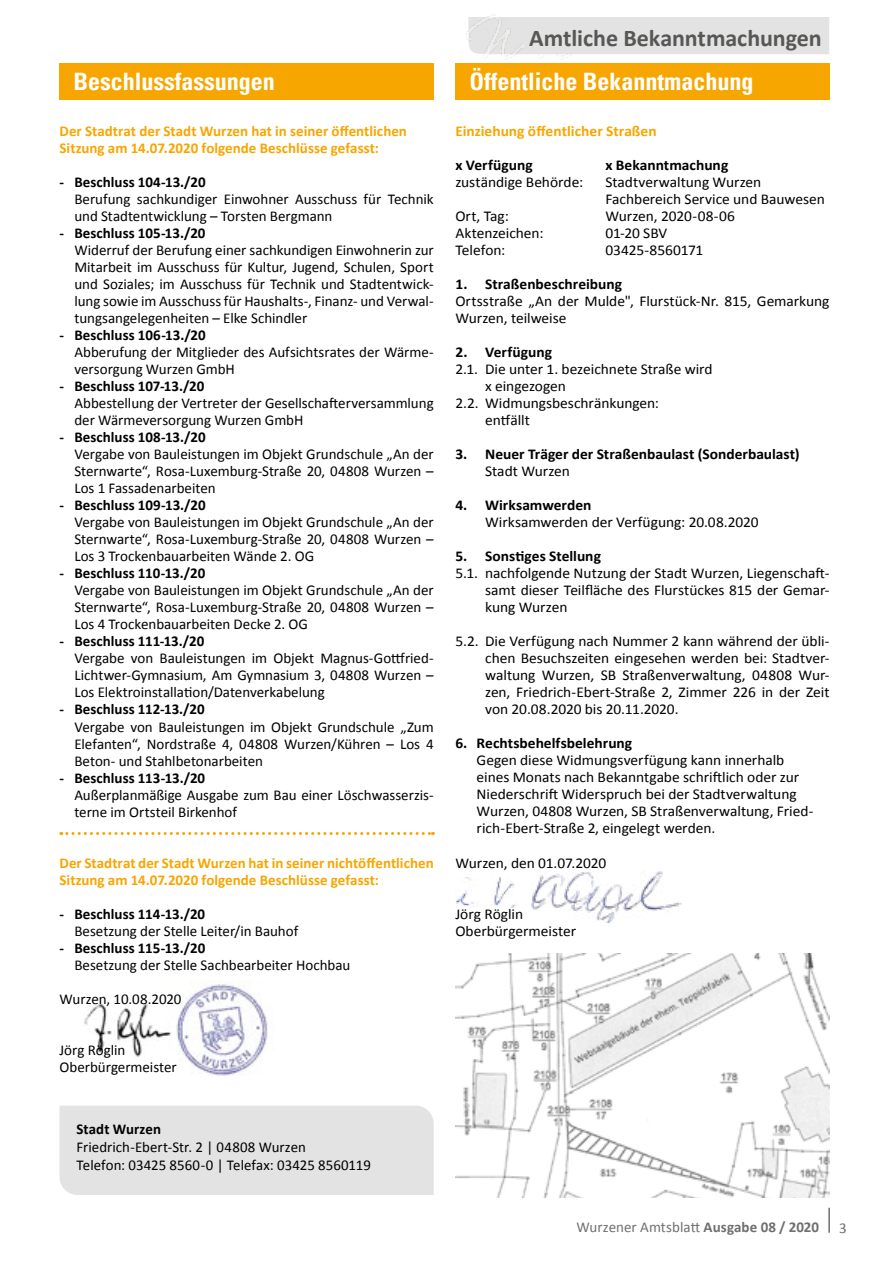
<style>
.page{position:relative;width:893px;height:1263px;background:#fff}
.page>*{position:absolute;margin:0;border:0;box-sizing:border-box;transform-origin:0 0}
.t1{font:700 condensed 24px "Univers";color:#fff}
.t2{font:700 24px "Calibri";letter-spacing:-.005em;color:#575756}
.t3{font:15px/17px "Calibri";letter-spacing:-.005em;color:#000}
.t4{font:700 15px "Calibri";color:#000}
.t5{font:700 15px/17px "Calibri";color:#f7a600}
.t6{font:15px "Calibri";color:#706f6f}
.s1{font-weight:700}
</style>
<div class="page">
<img style="left:524px;top:55px;width:55px;height:9px">
<div style="left:524px;top:17px;width:305px;height:38px;background:#e3e3e3"></div>
<img style="left:463px;top:16px;width:61px;height:48px">
<hr style="left:828px;top:1208px;width:2px;height:25px;background:#706f6f">
<img style="left:176px;top:983px;width:92px;height:93px">
<img style="left:84px;top:1003px;width:88px;height:54px">
<div style="left:60px;top:64px;width:374px;height:36px;background:#f7a600"></div>
<div style="left:456px;top:64px;width:374px;height:36px;background:#f7a600"></div>
<svg style="left:61px;top:832px;width:372px;height:3px"></svg>
<div style="left:60px;top:1106px;width:374px;height:89px;background:#e3e3e3"></div>
<img style="left:456px;top:877px;width:60px;height:30px">
<img style="left:531px;top:872px;width:150px;height:50px">
<img style="left:455px;top:953px;width:374px;height:244px">
<h1 class="t1" style="left:74px;top:67px;width:203px">Beschlussfassungen</h1>
<p class="t5" style="left:60px;top:122px;width:349px">Der Stadtrat der Stadt Wurzen hat in seiner öffentlichen<br>Sitzung am 14.07.2020 folgende Beschlüsse gefasst:</p>
<p class="t4" style="left:60px;top:172px;width:148px">- Beschluss 104-13./20</p>
<p class="t3" style="left:74px;top:191px;width:361px">Berufung sachkundiger Einwohner Ausschuss für Technik und Stadtentwicklung – Torsten Bergmann</p>
<p class="t4" style="left:60px;top:223px;width:148px">- Beschluss 105-13./20</p>
<p class="t3" style="left:74px;top:242px;width:361px;text-align:justify">Widerruf der Berufung einer sachkundigen Einwohnerin zur Mitarbeit im Ausschuss für Kultur, Jugend, Schulen, Sport und Soziales; im Ausschuss für Technik und Stadtentwick&shy;lung sowie im Ausschuss für Haushalts-, Finanz- und Verwal&shy;tungsangelegenheiten – Elke Schindler</p>
<p class="t4" style="left:60px;top:325px;width:148px">- Beschluss 106-13./20</p>
<p class="t3" style="left:74px;top:344px;width:361px">Abberufung der Mitglieder des Aufsichtsrates der Wärme&shy;versorgung Wurzen GmbH</p>
<p class="t4" style="left:60px;top:376px;width:146px">- Beschluss 107-13./20</p>
<p class="t3" style="left:74px;top:395px;width:361px">Abbestellung der Vertreter der Gesellschafterversammlung der Wärmeversorgung Wurzen GmbH</p>
<p class="t4" style="left:60px;top:427px;width:148px">- Beschluss 108-13./20</p>
<p class="t3" style="left:74px;top:446px;width:361px;text-align:justify">Vergabe von Bauleistungen im Objekt Grundschule „An der Sternwarte“, Rosa-Luxemburg-Straße 20, 04808 Wurzen – Los 1 Fassadenarbeiten</p>
<p class="t4" style="left:60px;top:495px;width:148px">- Beschluss 109-13./20</p>
<p class="t3" style="left:74px;top:514px;width:361px;text-align:justify">Vergabe von Bauleistungen im Objekt Grundschule „An der Sternwarte“, Rosa-Luxemburg-Straße 20, 04808 Wurzen – Los 3 Trockenbauarbeiten Wände 2. OG</p>
<p class="t4" style="left:60px;top:563px;width:147px">- Beschluss 110-13./20</p>
<p class="t3" style="left:74px;top:582px;width:361px;text-align:justify">Vergabe von Bauleistungen im Objekt Grundschule „An der Sternwarte“, Rosa-Luxemburg-Straße 20, 04808 Wurzen – Los 4 Trockenbauarbeiten Decke 2. OG</p>
<p class="t4" style="left:60px;top:631px;width:146px">- Beschluss 111-13./20</p>
<p class="t3" style="left:74px;top:650px;width:361px;text-align:justify">Vergabe von Bauleistungen im Objekt Magnus-Gottfried-Lichtwer-Gymnasium, Am Gymnasium 3, 04808 Wurzen – Los Elektroinstallation/Datenverkabelung</p>
<p class="t4" style="left:60px;top:699px;width:147px">- Beschluss 112-13./20</p>
<p class="t3" style="left:74px;top:718px;width:361px;text-align:justify">Vergabe von Bauleistungen im Objekt Grundschule „Zum Elefanten“, Nordstraße 4, 04808 Wurzen/Kühren – Los 4<br>Beton- und Stahlbetonarbeiten</p>
<p class="t4" style="left:60px;top:767px;width:147px">- Beschluss 113-13./20</p>
<p class="t3" style="left:74px;top:786px;width:361px">Außerplanmäßige Ausgabe zum Bau einer Löschwasserzis&shy;terne im Ortsteil Birkenhof</p>
<p class="t5" style="left:60px;top:854px;width:376px">Der Stadtrat der Stadt Wurzen hat in seiner nichtöffentlichen<br>Sitzung am 14.07.2020 folgende Beschlüsse gefasst:</p>
<p class="t4" style="left:60px;top:903px;width:147px">- Beschluss 114-13./20</p>
<p class="t3" style="left:74px;top:922px;width:225px">Besetzung der Stelle Leiter/in Bauhof</p>
<p class="t4" style="left:60px;top:937px;width:147px">- Beschluss 115-13./20</p>
<p class="t3" style="left:74px;top:956px;width:277px">Besetzung der Stelle Sachbearbeiter Hochbau</p>
<p class="t3" style="left:60px;top:990px;width:123px">Wurzen, 10.08.2020</p>
<p class="t3" style="left:60px;top:1041px;width:119px">Jörg Röglin<br>Oberbürgermeister</p>
<p class="t4" style="left:77px;top:1118px;width:86px">Stadt Wurzen</p>
<p class="t3" style="left:77px;top:1138px;width:296px;line-height:18px">Friedrich-Ebert-Str. 2 | 04808 Wurzen<br>Telefon: 03425 8560-0 | Telefax: 03425 8560119</p>
<h1 class="t2" style="left:529px;top:21px;width:294px">Amtliche Bekanntmachungen</h1>
<h1 class="t1" style="left:470px;top:66px;width:286px">Öffentliche Bekanntmachung</h1>
<p class="t5" style="left:455px;top:122px;width:203px">Einziehung öffentlicher Straßen</p>
<p class="t4" style="left:455px;top:154px;width:79px">x Verfügung</p>
<p class="t4" style="left:605px;top:154px;width:124px">x Bekanntmachung</p>
<p class="t3" style="left:455px;top:174px;width:129px">zuständige Behörde:</p>
<p class="t3" style="left:605px;top:174px;width:221px">Stadtverwaltung Wurzen<br>Fachbereich Service und Bauwesen</p>
<p class="t3" style="left:455px;top:208px;width:55px">Ort, Tag:</p>
<p class="t3" style="left:605px;top:208px;width:131px">Wurzen, 2020-08-06</p>
<p class="t3" style="left:455px;top:225px;width:90px">Aktenzeichen:</p>
<p class="t3" style="left:605px;top:225px;width:63px">01-20 SBV</p>
<p class="t3" style="left:455px;top:242px;width:52px">Telefon:</p>
<p class="t3" style="left:605px;top:242px;width:100px">03425-8560171</p>
<p class="t4" style="left:455px;top:274px;width:168px">1. Straßenbeschreibung</p>
<p class="t3" style="left:455px;top:293px;width:376px">Ortsstraße „An der Mulde", Flurstück-Nr. 815, Gemarkung<br>Wurzen, teilweise</p>
<p class="t4" style="left:455px;top:342px;width:98px">2. Verfügung</p>
<p class="t3" style="left:455px;top:361px;width:259px">2.1. Die unter 1. bezeichnete Straße wird</p>
<p class="t3" style="left:485px;top:378px;width:82px">x eingezogen</p>
<p class="t3" style="left:455px;top:395px;width:205px">2.2. Widmungsbeschränkungen:</p>
<p class="t3" style="left:485px;top:412px;width:46px">entfällt</p>
<p class="t4" style="left:455px;top:444px;width:346px">3. Neuer Träger der Straßenbaulast (Sonderbaulast)</p>
<p class="t3" style="left:485px;top:463px;width:86px">Stadt Wurzen</p>
<p class="t4" style="left:455px;top:495px;width:138px">4. Wirksamwerden</p>
<p class="t3" style="left:485px;top:514px;width:275px">Wirksamwerden der Verfügung: 20.08.2020</p>
<p class="t4" style="left:455px;top:546px;width:147px">5. Sonstiges Stellung</p>
<p class="t3" style="left:485px;top:565px;width:346px;text-align:justify;text-indent:-30px">5.1. nachfolgende Nutzung der Stadt Wurzen, Liegenschaft&shy;samt dieser Teilfläche des Flurstückes 815 der Gemar&shy;kung Wurzen</p>
<p class="t3" style="left:485px;top:633px;width:346px;text-align:justify;text-indent:-30px">5.2. Die Verfügung nach Nummer 2 kann während der übli&shy;chen Besuchszeiten eingesehen werden bei: Stadtver&shy;waltung Wurzen, SB Straßenverwaltung, 04808 Wur&shy;zen, Friedrich-Ebert-Straße 2, Zimmer 226 in der Zeit von 20.08.2020 bis 20.11.2020.</p>
<p class="t4" style="left:455px;top:733px;width:178px">6. Rechtsbehelfsbelehrung</p>
<p class="t3" style="left:477px;top:752px;width:338px">Gegen diese Widmungsverfügung kann innerhalb eines Monats nach Bekanntgabe schriftlich oder zur Niederschrift Widerspruch bei der Stadtverwaltung Wurzen, 04808 Wurzen, SB Straßenverwaltung, Fried&shy;rich-Ebert-Straße 2, eingelegt werden.</p>
<p class="t3" style="left:455px;top:854px;width:152px">Wurzen, den 01.07.2020</p>
<p class="t3" style="left:455px;top:905px;width:122px">Jörg Röglin<br>Oberbürgermeister</p>
<p class="t6" style="left:576px;top:1218px;width:244px">Wurzener Amtsblatt <span class="s1">Ausgabe 08 / 2020</span></p>
<p class="t6" style="left:839px;top:1218px;width:9px">3</p>
</div>
